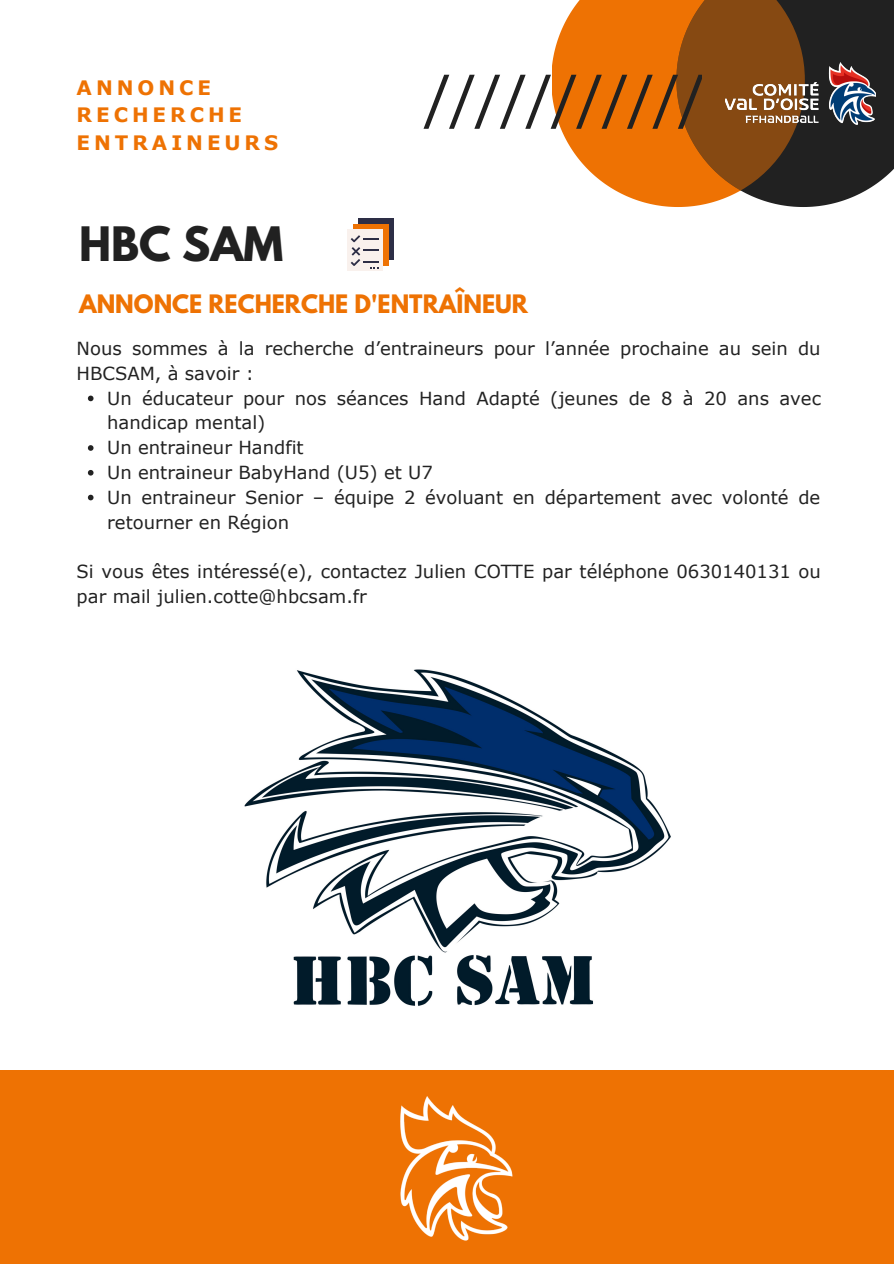
<style>
.page{position:relative;width:894px;height:1264px;background:#fff}
.page>*{position:absolute;margin:0;border:0;box-sizing:border-box;transform-origin:0 0}
.t1{font:700 42px "League Spartan";color:#212121}
.t2{font:700 22.5px "League Spartan";color:#ee7203}
.t3{font:700 19.8px/27px "Verdana";letter-spacing:.2em;color:#ee7203}
.t4{font:18px/24.8px "Verdana";color:#222}
</style>
<div class="page">
<svg style="left:423px;top:0;width:470px;height:207px"></svg>
<div style="left:358px;top:218px;width:35px;height:42px;background:#2d2e46"></div>
<div style="left:353px;top:224px;width:35px;height:42px;background:#ee7203"></div>
<div style="left:347px;top:229px;width:35px;height:42px;background:#f9f1ed"></div>
<svg style="left:350px;top:235px;width:29px;height:34px"></svg>
<div style="left:0;top:1070px;width:893px;height:193px;background:#ee7203"></div>
<img style="left:400px;top:1096px;width:113px;height:145px">
<img style="left:725px;top:63px;width:149px;height:62px">
<svg style="left:88px;top:395px;width:5px;height:6px"></svg>
<svg style="left:88px;top:445px;width:5px;height:6px"></svg>
<svg style="left:88px;top:470px;width:5px;height:5px"></svg>
<svg style="left:88px;top:494px;width:5px;height:6px"></svg>
<img style="left:244px;top:669px;width:427px;height:337px">
<p class="t3" style="left:77px;top:74px;width:136px">ANNONCE</p>
<p class="t3" style="left:77px;top:101px;width:203px">RECHERCHE<br>ENTRAINEURS</p>
<p class="t1" style="left:79px;top:223px;width:206px">HBC SAM</p>
<p class="t2" style="left:79px;top:293px;width:450px">ANNONCE RECHERCHE D'ENTRAÎNEUR</p>
<p class="t4" style="left:77px;top:335px;width:745px">Nous sommes à la recherche d’entraineurs pour l’année prochaine au sein du<br>HBCSAM, à savoir :</p>
<p class="t4" style="left:107px;top:385px;width:715px">Un éducateur pour nos séances Hand Adapté (jeunes de 8 à 20 ans avec handicap mental)</p>
<p class="t4" style="left:107px;top:434px;width:198px">Un entraineur Handfit</p>
<p class="t4" style="left:107px;top:459px;width:327px">Un entraineur BabyHand (U5) et U7</p>
<p class="t4" style="left:107px;top:484px;width:714px">Un entraineur Senior – équipe 2 évoluant en département avec volonté de retourner en Région</p>
<p class="t4" style="left:77px;top:558px;width:745px">Si vous êtes intéressé(e), contactez Julien COTTE par téléphone 0630140131 ou par mail julien.cotte@hbcsam.fr</p>
</div>
